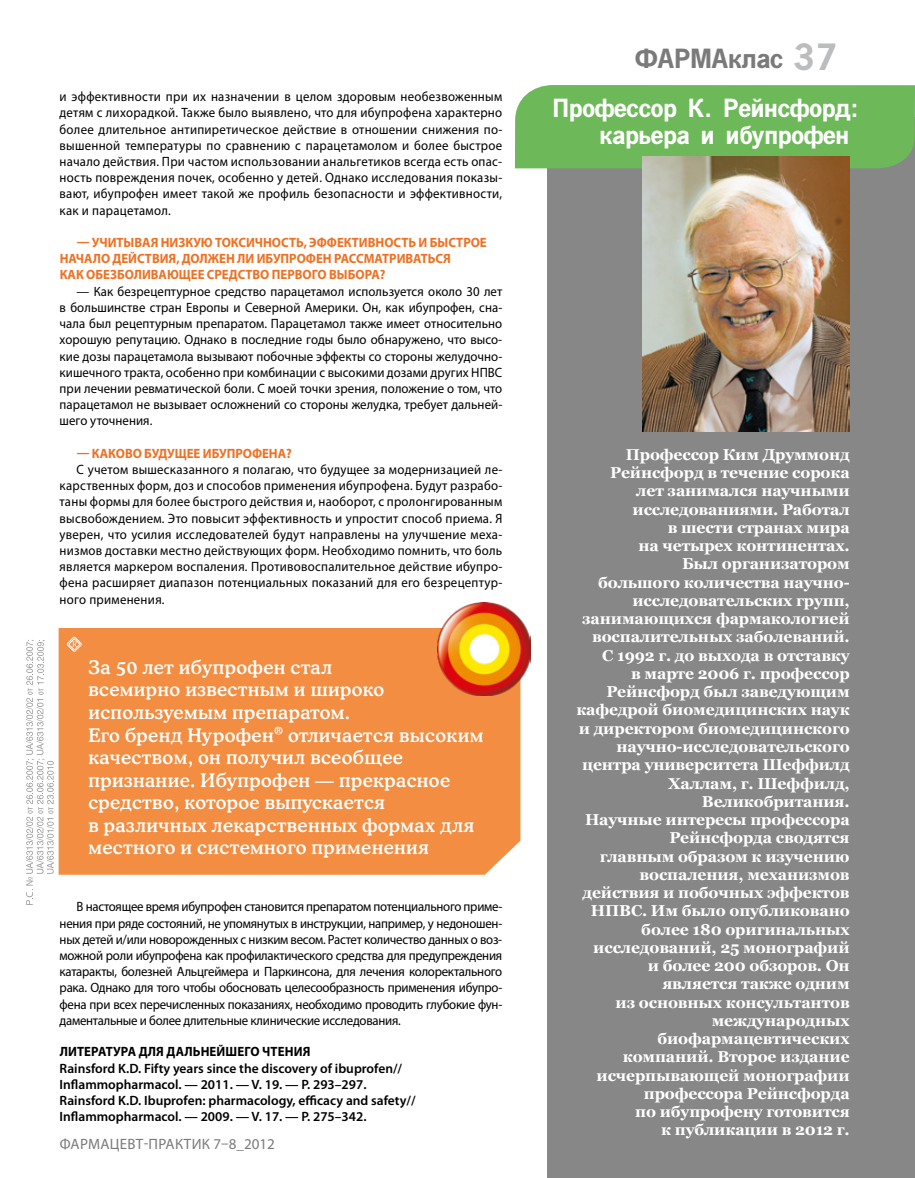
<style>
.page{position:relative;width:915px;height:1178px;background:#fff}
.page>*{position:absolute;margin:0;border:0;box-sizing:border-box;transform-origin:0 0}
.t1{font:700 39px "News Paper C";color:#bbbcbd}
.t2{font:700 28.5px "News Paper C";color:#7a7a7a}
.t3{font:700 27px/27px "News Paper C";letter-spacing:-.01em;color:#fff}
.t4{font:18.75px/22.5px "Cooper Md BT";letter-spacing:.02em;color:#fff}
.t5{font:700 15.75px/18.3px "Georgia";letter-spacing:-.01em;color:#fff;text-align:right}
.t6{font:15px "Myriad Pro";color:#7a7a7a}
.t7{font:13.5px/16.2px "Myriad Pro";letter-spacing:.01em;color:#000;text-align:justify;scale:.95 1}
.t8{font:600 13.5px/16.2px "Myriad Pro";color:#000}
.t9{font:700 13.5px "Myriad Pro";letter-spacing:.075em;color:#ee7123;scale:.95 1}
.t10{font:700 13.5px "Myriad Pro";color:#000;scale:.95 1}
</style>
<div class="page">
<div style="left:59px;top:628px;width:461px;height:247px;background:#f28d41"></div>
<img style="left:437px;top:603px;width:93px;height:92px">
<svg style="left:67px;top:637px;width:15px;height:15px"></svg>
<div style="left:547px;top:117px;width:367px;height:1061px;background:#868786"></div>
<div style="left:515px;top:85px;width:399px;height:83px;background:#6db859"></div>
<img style="left:642px;top:156px;width:207px;height:275px">
<svg style="left:26px;top:640px;width:28px;height:265px"></svg>
<p class="t7" style="left:60px;top:88px;width:467px">и эффективности при их назначении в целом здоровым необезвоженным детям с лихорадкой. Также было выявлено, что для ибупрофена характерно более длительное антипиретическое действие в отношении снижения по&shy;вышенной температуры по сравнению с парацетамолом и более быстрое начало действия. При частом использовании анальгетиков всегда есть опас&shy;ность повреждения почек, особенно у детей. Однако исследования показы&shy;вают, ибупрофен имеет такой же профиль безопасности и эффективности, как и парацетамол.</p>
<p class="t9" style="left:77px;top:234px;width:98px">— Учитывая низку</p>
<p class="t9" style="left:201px;top:234px;width:25px">ю токсичность</p>
<p class="t9" style="left:303px;top:234px;width:24px">, эффективность</p>
<p class="t9" style="left:418px;top:234px;width:41px">и быстрое</p>
<p class="t9" style="left:60px;top:250px;width:10px">начало</p>
<p class="t9" style="left:112px;top:250px;width:35px">действи</p>
<p class="t9" style="left:168px;top:250px;width:24px">я, дол</p>
<p class="t9" style="left:208px;top:250px;width:79px">жен ли ибупрофен</p>
<p class="t9" style="left:334px;top:250px;width:10px">рассматриватьс</p>
<p class="t9" style="left:443px;top:250px;width:10px">я</p>
<p class="t9" style="left:60px;top:266px;width:9px">како</p>
<p class="t9" style="left:95px;top:266px;width:41px">безболива</p>
<p class="t9" style="left:167px;top:266px;width:52px">ющее средство</p>
<p class="t9" style="left:272px;top:266px;width:10px">первого</p>
<p class="t9" style="left:329px;top:266px;width:61px">выбора?</p>
<p class="t7" style="left:60px;top:283px;width:467px;text-indent:17px">— Как безрецептурное средство парацетамол используется около 30 лет в большинстве стран Европы и Северной Америки. Он, как ибупрофен, сна&shy;чала был рецептурным препаратом. Парацетамол также имеет относительно хорошую репутацию. Однако в последние годы было обнаружено, что высо&shy;кие дозы парацетамола вызывают побочные эффекты со стороны желудочно&shy;кишечного тракта, особенно при комбинации с высокими дозами других НПВС при лечении ревматической боли. С моей точки зрения, положение о том, что парацетамол не вызывает осложнений со стороны желудка, требует дальней&shy;шего уточнения.</p>
<p class="t9" style="left:77px;top:444px;width:34px">— Каково</p>
<p class="t9" style="left:144px;top:444px;width:89px">будущее ибупрофена</p>
<p class="t9" style="left:286px;top:444px;width:8px">?</p>
<p class="t7" style="left:60px;top:461px;width:467px;text-indent:17px">С учетом вышесказанного я полагаю, что будущее за модернизацией ле&shy;карственных форм, доз и способов применения ибупрофена. Будут разрабо&shy;таны формы для более быстрого действия и, наоборот, с пролонгированным высвобождением. Это повысит эффективность и упростит способ приема. Я уверен, что усилия исследователей будут направлены на улучшение меха&shy;низмов доставки местно действующих форм. Необходимо помнить, что боль является маркером воспаления. Противовоспалительное действие ибупро&shy;фена расширяет диапазон потенциальных показаний для его безрецептур&shy;ного применения.</p>
<p class="t4" style="left:88px;top:656px;width:396px">За 50 лет ибупрофен стал<br>всемирно известным и широко используемым препаратом.<br>Его бренд Нурофен<sup>®</sup> отличается высоким качеством, он получил всеобщее признание. Ибупрофен — прекрасное средство, которое выпускается<br>в различных лекарственных формах для местного и системного применения</p>
<p class="t7" style="left:60px;top:898px;width:467px;text-indent:17px">В настоящее время ибупрофен становится препаратом потенциального приме&shy;нения при ряде состояний, не упомянутых в инструкции, например, у недоношен&shy;ных детей и/или новорожденных с низким весом. Растет количество данных о воз&shy;можной роли ибупрофена как профилактического средства для предупреждения катаракты, болезней Альцгеймера и Паркинсона, для лечения колоректального рака. Однако для того чтобы обосновать целесообразность применения ибупро&shy;фена при всех перечисленных показаниях, необходимо проводить глубокие фун&shy;даментальные и более длительные клинические исследования.</p>
<p class="t10" style="left:60px;top:1043px;width:18px">Литература</p>
<p class="t10" style="left:139px;top:1043px;width:39px">дл я дальне</p>
<p class="t10" style="left:216px;top:1043px;width:31px">йшего</p>
<p class="t10" style="left:262px;top:1043px;width:10px">чтени</p>
<p class="t10" style="left:302px;top:1043px;width:10px">я</p>
<p class="t8" style="left:60px;top:1059px;width:357px">Rainsford K.D. Fifty years since the discovery of ibuprofen// Inflammopharmacol. — 2011. — V. 19. — P. 293–297.<br>Rainsford K.D. Ibuprofen: pharmacology, efficacy and safety// Inflammopharmacol. — 2009. — V. 17. — P. 275–342.</p>
<p class="t6" style="left:60px;top:1135px;width:216px">Фармацевт-Практик 7–8_2012</p>
<h2 class="t2" style="left:634px;top:43px;width:20px">фарма</h2>
<h2 class="t2" style="left:728px;top:43px;width:57px">клас</h2>
<h1 class="t1" style="left:792px;top:36px;width:47px">37</h1>
<h3 class="t3" style="left:599px;top:94px;width:260px;text-indent:-47px">Профессор К. Рейнсфорд: карьера и ибупрофен</h3>
<p class="t5" style="left:576px;top:445px;width:275px">Профессор Ким Друммонд<br>Рейнсфорд в течение сорока<br>лет занимался научными исследованиями. Работал<br>в шести странах мира<br>на четырех континентах.<br>Был организатором<br>большого количества научно&shy;исследовательских групп, занимающихся фармакологией воспалительных заболеваний.<br>С 1992 г. до выхода в отставку<br>в марте 2006 г. профессор<br>Рейнсфорд был заведующим кафедрой биомедицинских наук и директором биомедицинского научно-исследовательского центра университета Шеффилд<br>Халлам, г. Шеффилд,<br>Великобритания.<br>Научные интересы профессора<br>Рейнсфорда сводятся<br>главным образом к изучению воспаления, механизмов действия и побочных эффектов<br>НПВС. Им было опубликовано более 180 оригинальных исследований, 25 монографий<br>и более 200 обзоров. Он является также одним<br>из основных консультантов международных биофармацевтических компаний. Второе издание исчерпывающей монографии профессора Рейнсфорда<br>по ибупрофену готовится<br>к публикации в 2012 г.</p>
</div>
